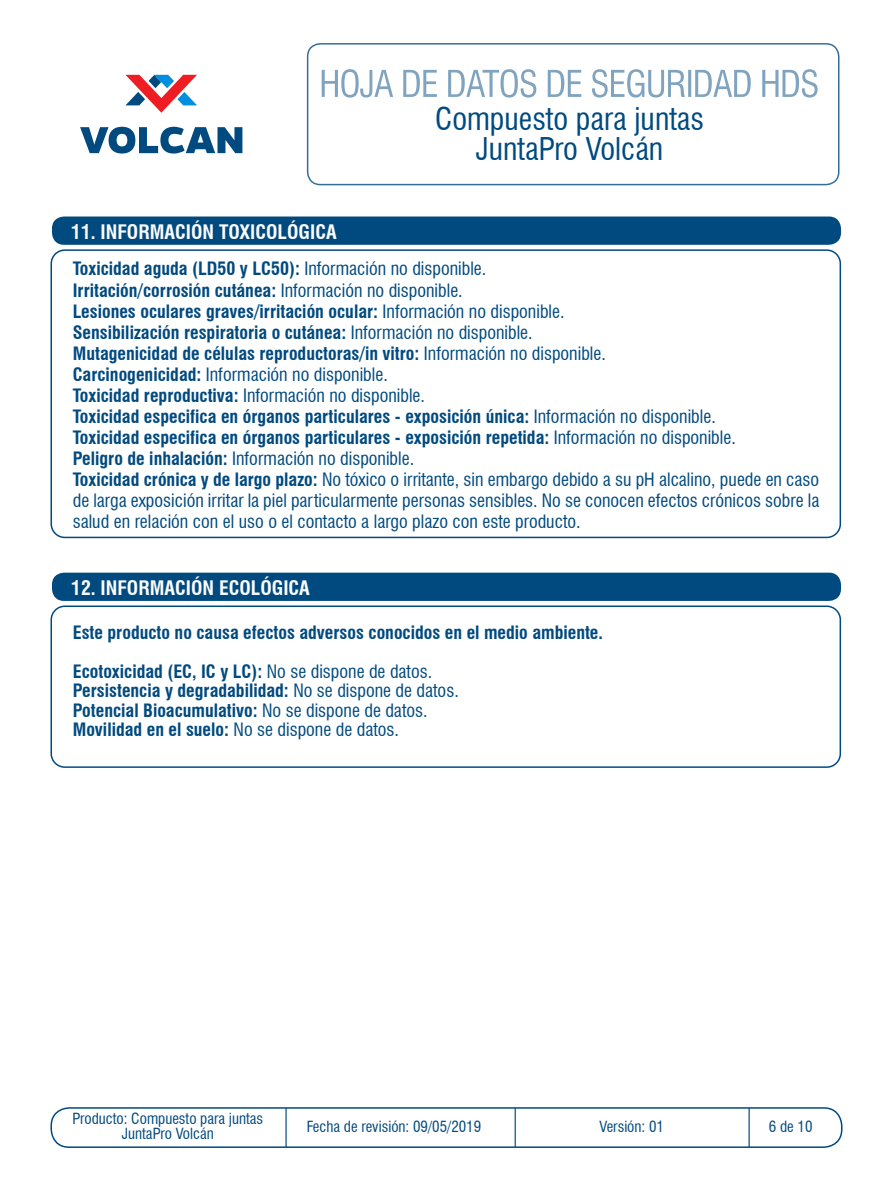
<style>
.page{position:relative;width:893px;height:1191px;background:#fff}
.page>*{position:absolute;margin:0;border:0;box-sizing:border-box;transform-origin:0 0}
.t1{font:condensed 30.6px/30px "Swiss 721 BT";color:#004a7f;text-align:center}
.t2{font:700 condensed 19.5px "Swiss 721 BT";color:#fbfbfc}
.t3{font:condensed 18px/21px "Swiss 721 BT";color:#004a7f}
.t4{font:700 condensed 18px/19.5px "Swiss 721 BT";color:#004a7f}
.t5{font:condensed 15px/15px "Swiss 721 BT";color:#004a7f;text-align:center}
.s1{font-weight:700}
.s2{font-weight:400}
</style>
<div class="page">
<svg style="left:322px;top:69px;width:496px;height:29px"></svg>
<svg style="left:125px;top:75px;width:72px;height:38px"></svg>
<svg style="left:80px;top:127px;width:162px;height:26px"></svg>
<div style="left:307px;top:43px;width:532px;height:142px;border:2px solid #004a7f;border-radius:13px"></div>
<div style="left:50px;top:249px;width:791px;height:289px;border:2px solid #004a7f;border-radius:14px"></div>
<div style="left:52px;top:216px;width:789px;height:29px;background:#004a7f;border-radius:12px"></div>
<div style="left:52px;top:572px;width:789px;height:29px;background:#004a7f;border-radius:12px"></div>
<div style="left:50px;top:605px;width:791px;height:163px;border:2px solid #004a7f;border-radius:14px"></div>
<div style="left:50px;top:1107px;width:792px;height:41px;border:2px solid #004a7f;border-radius:18px"></div>
<hr style="left:285px;top:1108px;width:2px;height:39px;background:#004a7f">
<hr style="left:514px;top:1108px;width:2px;height:39px;background:#004a7f">
<hr style="left:748px;top:1108px;width:2px;height:39px;background:#004a7f">
<p class="t2" style="left:71px;top:220px;width:267px">11. INFORMACIÓN TOXICOLÓGICA</p>
<h1 class="t1" style="left:435px;top:104px;width:271px">Compuesto para juntas<br>JuntaPro Volcán</h1>
<p class="t3" style="left:73px;top:258px;width:748px"><span class="s1">Toxicidad aguda (LD50 y LC50):</span> Información no disponible.<br><span class="s1">Irritación/corrosión cutánea:</span> Información no disponible.<br><span class="s1">Lesiones oculares graves/irritación ocular:</span> Información no disponible.<br><span class="s1">Sensibilización respiratoria o cutánea:</span> Información no disponible.<br><span class="s1">Mutagenicidad de células reproductoras/in vitro:</span> Información no disponible.<br><span class="s1">Carcinogenicidad:</span> Información no disponible.<br><span class="s1">Toxicidad reproductiva:</span> Información no disponible.<br><span class="s1">Toxicidad especifica en órganos particulares - exposición única:</span> Información no disponible.<br><span class="s1">Toxicidad especifica en órganos particulares - exposición repetida:</span> Información no disponible.<br><span class="s1">Peligro de inhalación:</span> Información no disponible.<br><span class="s1">Toxicidad crónica y de largo plazo:</span> No tóxico o irritante, sin embargo debido a su pH alcalino, puede en caso de larga exposición irritar la piel particularmente personas sensibles. No se conocen efectos crónicos sobre la salud en relación con el uso o el contacto a largo plazo con este producto.</p>
<p class="t2" style="left:71px;top:576px;width:240px">12. INFORMACIÓN ECOLÓGICA</p>
<p class="t4" style="left:73px;top:614px;width:532px;line-height:38.2px">Este producto no causa efectos adversos conocidos en el medio ambiente.<br>Ecotoxicidad (EC, IC y LC): <span class="s2">No se dispone de datos.</span></p>
<p class="t4" style="left:73px;top:681px;width:388px">Persistencia y degradabilidad: <span class="s2">No se dispone de datos.<br></span>Potencial Bioacumulativo: <span class="s2">No se dispone de datos.<br></span>Movilidad en el suelo: <span class="s2">No se dispone de datos.</span></p>
<p class="t5" style="left:72px;top:1111px;width:192px">Producto: Compuesto para juntas<br>JuntaPro Volcán</p>
<p class="t5" style="left:307px;top:1119px;width:176px">Fecha de revisión: 09/05/2019</p>
<p class="t5" style="left:599px;top:1119px;width:66px">Versión: 01</p>
<p class="t5" style="left:769px;top:1119px;width:45px">6 de 10</p>
</div>
